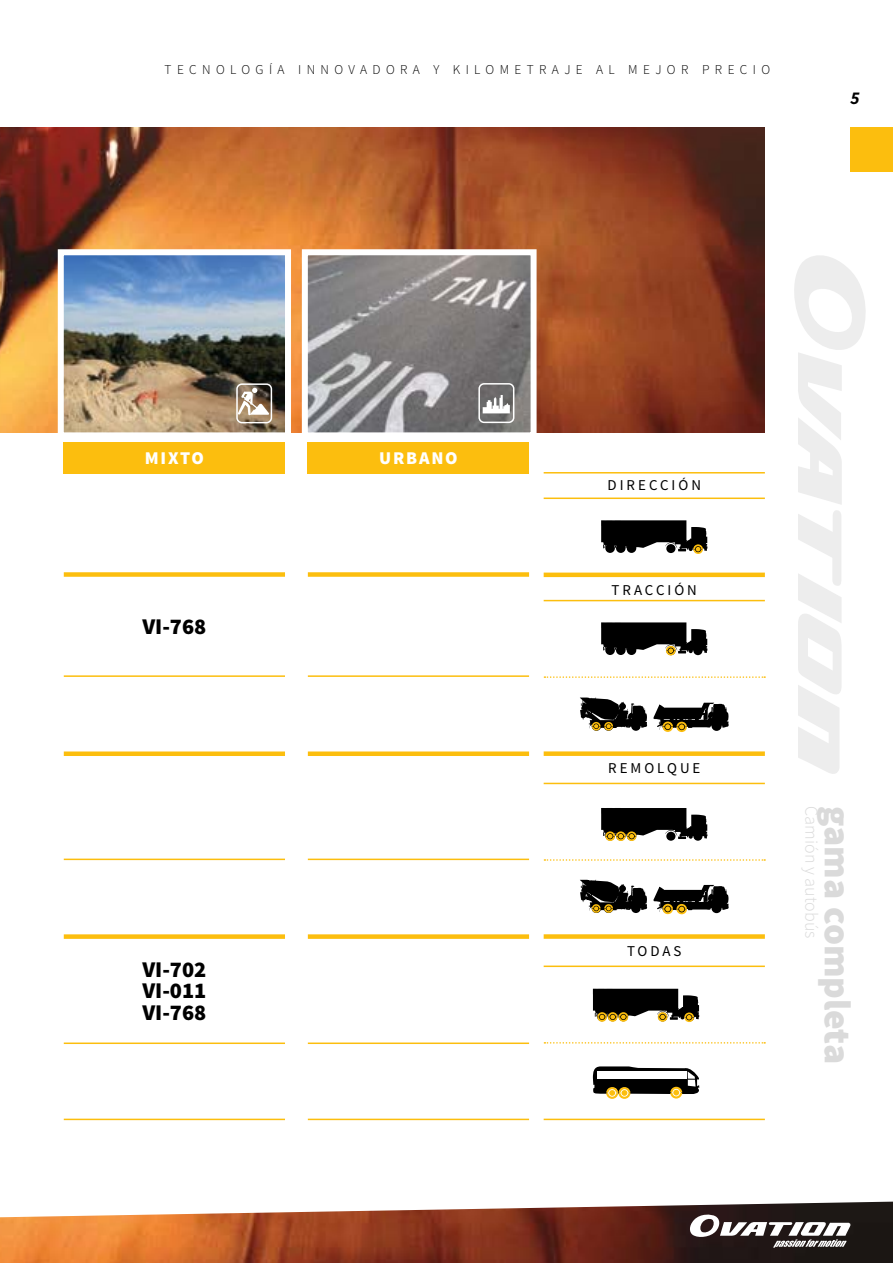
<style>
.page{position:relative;width:893px;height:1263px;background:#fff}
.page>*{position:absolute;margin:0;border:0;box-sizing:border-box;transform-origin:0 0}
.t1{font:900 37.5px "Source Sans Pro";color:#dadada}
.t2{font:900 22.5px/21.8px "Source Sans Pro";color:#000;text-align:justify}
.t3{font:300 18px "Source Sans Pro";color:#dadada}
.t4{font:900 18px "Source Sans Pro";letter-spacing:.1em;color:#fff}
.t5{font:italic 700 18px "Source Sans Pro";color:#000}
.t6{font:15px "Source Sans Pro";letter-spacing:.2em;color:#000}
.t7{font:300 13.5px "Source Sans Pro";letter-spacing:.4em;color:#000}
</style>
<div class="page">
<img style="left:0;top:128px;width:765px;height:304px">
<div style="left:850px;top:128px;width:43px;height:44px;background:#fcbe0e"></div>
<svg style="left:794px;top:255px;width:72px;height:519px"></svg>
<img style="left:0;top:1201px;width:893px;height:62px">
<svg style="left:688px;top:1213px;width:164px;height:34px"></svg>
<div style="left:64px;top:442px;width:221px;height:32px;background:#fcbe0e"></div>
<hr style="left:64px;top:1119px;width:221px;height:1px;background:#fcbe0e">
<hr style="left:64px;top:1042px;width:221px;height:2px;background:#fcbe0e">
<hr style="left:64px;top:675px;width:221px;height:2px;background:#fcbe0e">
<hr style="left:64px;top:859px;width:221px;height:1px;background:#fcbe0e">
<div style="left:64px;top:572px;width:221px;height:5px;background:#fcbe0e"></div>
<div style="left:64px;top:751px;width:221px;height:5px;background:#fcbe0e"></div>
<div style="left:64px;top:934px;width:221px;height:5px;background:#fcbe0e"></div>
<div style="left:308px;top:442px;width:221px;height:32px;background:#fcbe0e"></div>
<hr style="left:308px;top:1119px;width:221px;height:1px;background:#fcbe0e">
<hr style="left:308px;top:1042px;width:221px;height:2px;background:#fcbe0e">
<hr style="left:308px;top:675px;width:221px;height:2px;background:#fcbe0e">
<hr style="left:308px;top:859px;width:221px;height:1px;background:#fcbe0e">
<div style="left:308px;top:572px;width:221px;height:5px;background:#fcbe0e"></div>
<div style="left:308px;top:751px;width:221px;height:5px;background:#fcbe0e"></div>
<div style="left:308px;top:934px;width:221px;height:5px;background:#fcbe0e"></div>
<img style="left:55px;top:246px;width:239px;height:187px">
<svg style="left:299px;top:246px;width:241px;height:187px"></svg>
<div style="left:236px;top:383px;width:36px;height:40px;border:2px solid #fff;border-radius:5px"></div>
<svg style="left:238px;top:388px;width:31px;height:27px"></svg>
<svg style="left:483px;top:395px;width:27px;height:18px"></svg>
<div style="left:478px;top:383px;width:36px;height:40px;border:2px solid #fff;border-radius:5px"></div>
<hr style="left:544px;top:472px;width:221px;height:1px;background:#fcbe0e">
<hr style="left:544px;top:497px;width:221px;height:2px;background:#fcbe0e">
<hr style="left:544px;top:600px;width:221px;height:1px;background:#fcbe0e">
<hr style="left:544px;top:783px;width:221px;height:1px;background:#fcbe0e">
<hr style="left:544px;top:965px;width:221px;height:2px;background:#fcbe0e">
<hr style="left:544px;top:1119px;width:221px;height:1px;background:#fcbe0e">
<hr style="left:544px;top:573px;width:221px;height:4px;background:#fcbe0e">
<div style="left:544px;top:751px;width:221px;height:5px;background:#fcbe0e"></div>
<div style="left:544px;top:934px;width:221px;height:5px;background:#fcbe0e"></div>
<svg style="left:544px;top:676px;width:221px;height:2px"></svg>
<svg style="left:544px;top:859px;width:221px;height:2px"></svg>
<svg style="left:544px;top:1042px;width:221px;height:1px"></svg>
<svg style="left:601px;top:520px;width:106px;height:34px"></svg>
<svg style="left:601px;top:622px;width:106px;height:33px"></svg>
<svg style="left:580px;top:697px;width:67px;height:34px"></svg>
<svg style="left:653px;top:703px;width:76px;height:29px"></svg>
<svg style="left:580px;top:880px;width:67px;height:33px"></svg>
<svg style="left:653px;top:885px;width:76px;height:29px"></svg>
<svg style="left:593px;top:1066px;width:106px;height:33px"></svg>
<svg style="left:601px;top:808px;width:106px;height:33px"></svg>
<svg style="left:593px;top:989px;width:106px;height:33px"></svg>
<p class="t7" style="left:165px;top:61px;width:607px">TECNOLOGÍA INNOVADORA Y KILOMETRAJE AL MEJOR PRECIO</p>
<h3 class="t5" style="left:850px;top:87px;width:11px">5</h3>
<h3 class="t4" style="left:145px;top:446px;width:61px">MIXTO</h3>
<h2 class="t2" style="left:142px;top:616px;width:66px">VI-768</h2>
<h2 class="t2" style="left:142px;top:959px;width:66px">VI-702<br>VI-011<br>VI-768</h2>
<h3 class="t4" style="left:379px;top:446px;width:80px">URBANO</h3>
<p class="t6" style="left:607px;top:476px;width:95px">DIRECCIÓN</p>
<p class="t6" style="left:612px;top:580px;width:87px">TRACCIÓN</p>
<p class="t6" style="left:608px;top:759px;width:94px">REMOLQUE</p>
<p class="t6" style="left:627px;top:942px;width:56px">TODAS</p>
<h3 class="t3" style="left:822px;top:806px;width:134px;rotate:90deg">Camión y autobús</h3>
<h1 class="t1" style="left:862px;top:806px;width:259px;rotate:90deg">gama completa</h1>
</div>
